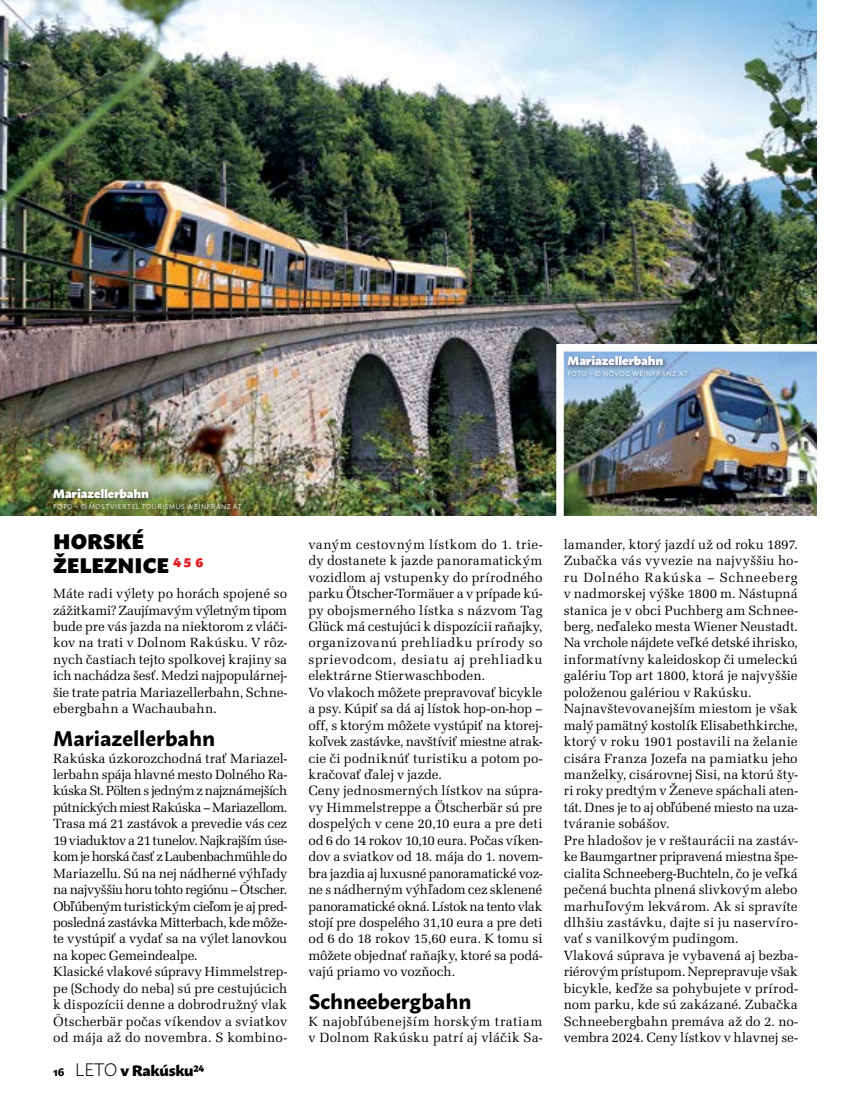
<style>
.page{position:relative;width:851px;height:1106px;background:#fff}
.page>*{position:absolute;margin:0;border:0;box-sizing:border-box;transform-origin:0 0}
.t1{font:700 21px "Macho";color:#000}
.t2{font:900 21px/24px "Macho";color:#000}
.t3{font:800 15px "Macho";letter-spacing:-.02em;color:#000}
.t4{font:13.8px/16.5px "Latino URW";letter-spacing:-.005em;color:#000}
.t5{font:13.8px/16.5px "Latino URW";letter-spacing:.025em;color:#000}
.t6{font:900 12px "Macho";letter-spacing:-.01em;color:#fff}
.t7{font:6.75px "Macho";letter-spacing:.07em;color:#fff}
.s1{color:#e11b22}
.s2{font-weight:700;font-size:11.25px}
.s3{font-weight:300;font-size:18px}
</style>
<div class="page">
<img style="left:0;top:0;width:816px;height:516px">
<img style="left:552px;top:340px;width:265px;height:176px">
<div style="left:50px;top:486px;width:197px;height:28px;background:#000;opacity:.6"></div>
<div style="left:564px;top:353px;width:128px;height:28px;background:#000;opacity:.6"></div>
<p class="t6" style="left:567px;top:350px;width:97px">Mariazellerbahn</p>
<p class="t7" style="left:567px;top:367px;width:122px">FOTO – © NÖVOG WEINFRANZ.AT</p>
<p class="t6" style="left:53px;top:483px;width:97px">Mariazellerbahn</p>
<p class="t7" style="left:53px;top:500px;width:190px">FOTO – © MOSTVIERTEL TOURISMUS WEINFRANZ AT</p>
<h1 class="t2" style="left:53px;top:527px;width:152px">HORSKÉ<br>ŽELEZNICE <span class="s1">45 6</span></h1>
<p class="t4" style="left:53px;top:585px;width:235px;text-align:justify">Máte radi výlety po horách spojené so zážitkami? Zaujímavým výletným tipom bude pre vás jazda na niektorom z vláči&shy;kov na trati v Dolnom Rakúsku. V rôz&shy;nych častiach tejto spolkovej krajiny sa ich nachádza šesť. Medzi najpopulárnej&shy;šie trate patria Mariazellerbahn, Schne&shy;ebergbahn a Wachaubahn.</p>
<h1 class="t1" style="left:53px;top:719px;width:163px">Mariazellerbahn</h1>
<p class="t4" style="left:53px;top:750px;width:235px">Rakúska úzkorozchodná trať Mariazel&shy;lerbahn spája hlavné mesto Dolného Ra&shy;kúska St. Pölten s jedným z najznámejších pútnických miest Rakúska – Mariazellom.<br>Trasa má 21 zastávok a prevedie vás cez 19 viaduktov a 21 tunelov. Najkrajším úse&shy;kom je horská časť z Laubenbachmühle do Mariazellu. Sú na nej nádherné výhľady na najvyššiu horu tohto regiónu – Ōtscher.<br>Obľúbeným turistickým cieľom je aj pred&shy;posledná zastávka Mitterbach, kde môže&shy;te vystúpiť a vydať sa na výlet lanovkou na kopec Gemeindealpe.<br>Klasické vlakové súpravy Himmelstrep&shy;pe (Schody do neba) sú pre cestujúcich k dispozícii denne a dobrodružný vlak Ōtscherbär počas víkendov a sviatkov od mája až do novembra. S kombino-</p>
<p class="t3" style="left:53px;top:1056px;width:152px"><span class="s2">16</span> <span class="s3">LETO</span> v Rakúsku24</p>
<p class="t4" style="left:308px;top:536px;width:235px">vaným cestovným lístkom do 1. trie&shy;dy dostanete k jazde panoramatickým vozidlom aj vstupenky do prírodného parku Ötscher-Tormäuer a v prípade kú&shy;py obojsmerného lístka s názvom Tag Glück má cestujúci k dispozícii raňajky, organizovanú prehliadku prírody so sprievodcom, desiatu aj prehliadku elektrárne Stierwaschboden.<br>Vo vlakoch môžete prepravovať bicykle a psy. Kúpiť sa dá aj lístok hop-on-hop – off, s ktorým môžete vystúpiť na ktorej&shy;koľvek zastávke, navštíviť miestne atrak&shy;cie či podniknúť turistiku a potom po&shy;kračovať ďalej v jazde.<br>Ceny jednosmerných lístkov na súpra&shy;vy Himmelstreppe a Ötscherbär sú pre dospelých v cene 20,10 eura a pre deti od 6 do 14 rokov 10,10 eura. Počas víken&shy;dov a sviatkov od 18. mája do 1. novem&shy;bra jazdia aj luxusné panoramatické voz&shy;ne s nádherným výhľadom cez sklenené panoramatické okná. Lístok na tento vlak stojí pre dospelého 31,10 eura a pre deti od 6 do 18 rokov 15,60 eura. K tomu si môžete objednať raňajky, ktoré sa podá&shy;vajú priamo vo vozňoch.</p>
<h1 class="t1" style="left:308px;top:982px;width:165px">Schneebergbahn</h1>
<p class="t5" style="left:308px;top:1012px;width:235px">K najobľúbenejším horským tratiam v Dolnom Rakúsku patrí aj vláčik Sa-</p>
<p class="t4" style="left:563px;top:536px;width:235px">lamander, ktorý jazdí už od roku 1897.<br>Zubačka vás vyvezie na najvyššiu ho&shy;ru Dolného Rakúska – Schneeberg v nadmorskej výške 1800 m. Nástupná stanica je v obci Puchberg am Schnee&shy;berg, neďaleko mesta Wiener Neustadt.<br>Na vrchole nájdete veľké detské ihrisko, informatívny kaleidoskop či umeleckú galériu Top art 1800, ktorá je najvyššie položenou galériou v Rakúsku.<br>Najnavštevovanejším miestom je však malý pamätný kostolík Elisabethkirche, ktorý v roku 1901 postavili na želanie cisára Franza Jozefa na pamiatku jeho manželky, cisárovnej Sisi, na ktorú šty&shy;ri roky predtým v Ženeve spáchali aten&shy;tát. Dnes je to aj obľúbené miesto na uza&shy;tváranie sobášov.<br>Pre hladošov je v reštaurácii na zastáv&shy;ke Baumgartner pripravená miestna špe&shy;cialita Schneeberg-Buchteln, čo je veľká pečená buchta plnená slivkovým alebo marhuľovým lekvárom. Ak si spravíte dlhšiu zastávku, dajte si ju naservíro&shy;vať s vanilkovým pudingom.<br>Vlaková súprava je vybavená aj bezba&shy;riérovým prístupom. Neprepravuje však bicykle, keďže sa pohybujete v prírod&shy;nom parku, kde sú zakázané. Zubačka Schneebergbahn premáva až do 2. no&shy;vembra 2024. Ceny lístkov v hlavnej se-</p>
</div>
